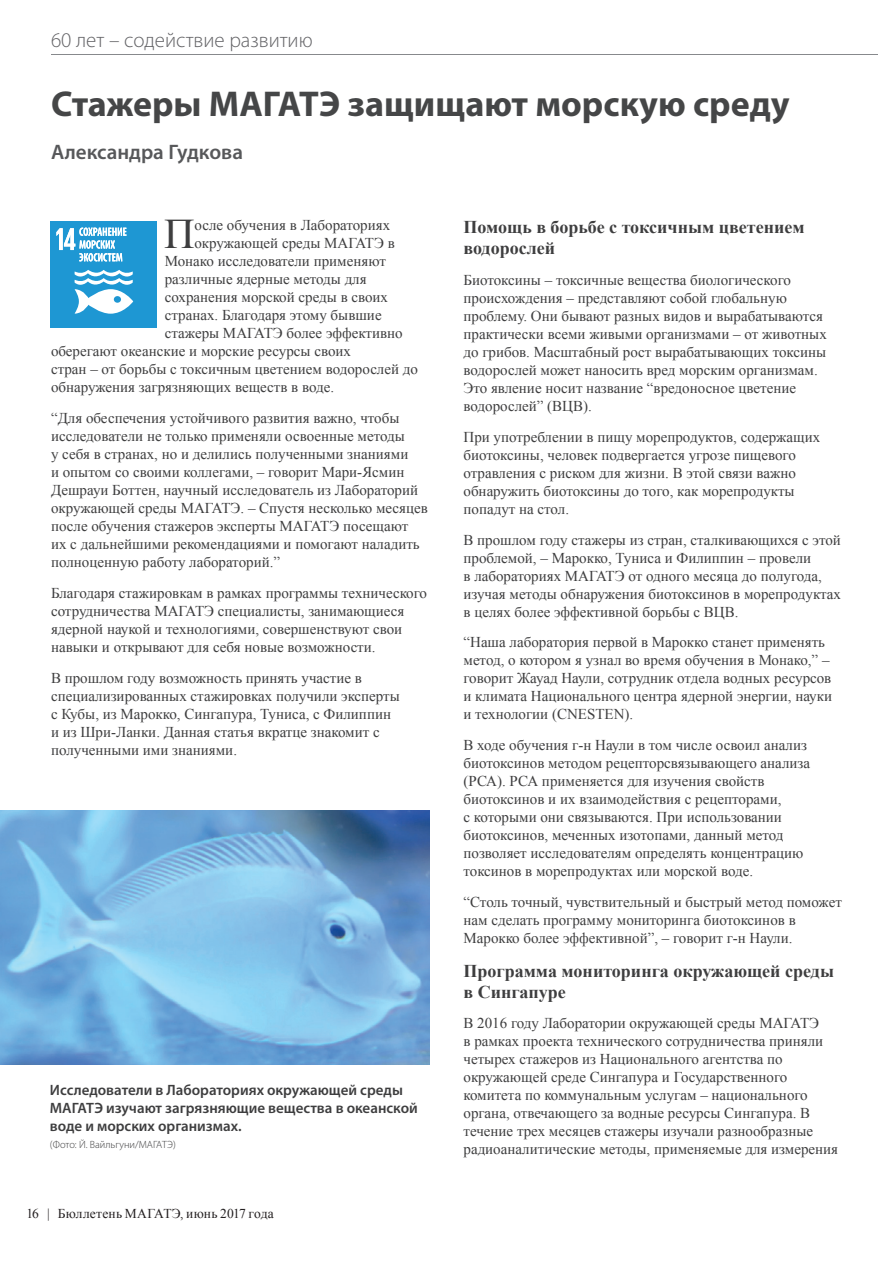
<style>
.page{position:relative;width:893px;height:1263px;background:#fff}
.page>*{position:absolute;margin:0;border:0;box-sizing:border-box;transform-origin:0 0}
.t1{font:42.15px "Times New Roman";color:#3e3e3f}
.t2{font:700 36px "Myriad Pro";color:#454647}
.t3{font:300 21px "Myriad Pro";color:#636366}
.t4{font:600 21px "Myriad Pro";color:#57585a}
.t5{font:700 18px/21px "Times New Roman";color:#3e3e3f}
.t6{font:15px/18px "Times New Roman";color:#3e3e3f}
.t7{font:600 15px/18px "Myriad Pro";color:#3e3e3f}
.t8{font:13.5px "Times New Roman";letter-spacing:.005em;color:#231f20}
.t9{font:300 10.5px "Myriad Pro";color:#3e3e3f}
</style>
<div class="page">
<hr style="left:51px;top:54px;width:826px;height:1px;background:#87898c">
<div style="left:50px;top:221px;width:106px;height:106px;background:#1e97d3"></div>
<svg style="left:75px;top:270px;width:58px;height:44px"></svg>
<svg style="left:56px;top:228px;width:70px;height:33px"></svg>
<img style="left:0;top:810px;width:429px;height:255px">
<h3 class="t3" style="left:51px;top:27px;width:263px">60 лет – содействие развитию</h3>
<h2 class="t2" style="left:51px;top:81px;width:740px">Стажеры МАГАТЭ защищают морскую среду</h2>
<h3 class="t4" style="left:51px;top:138px;width:194px">Александра Гудкова</h3>
<h1 class="t1" style="left:164px;top:206px;width:32px">П</h1>
<p class="t6" style="left:194px;top:216px;width:197px">осле обучения в Лабораториях</p>
<p class="t6" style="left:194px;top:234px;width:202px">окружающей среды МАГАТЭ в</p>
<p class="t6" style="left:165px;top:252px;width:223px">Монако исследователи применяют</p>
<p class="t6" style="left:165px;top:270px;width:203px">различные ядерные методы для</p>
<p class="t6" style="left:165px;top:288px;width:225px">сохранения морской среды в своих</p>
<p class="t6" style="left:165px;top:306px;width:218px">странах. Благодаря этому бывшие</p>
<p class="t6" style="left:165px;top:324px;width:239px">стажеры МАГАТЭ более эффективно</p>
<p class="t6" style="left:51px;top:342px;width:301px">оберегают океанские и морские ресурсы своих</p>
<p class="t6" style="left:51px;top:360px;width:368px">стран – от борьбы с токсичным цветением водорослей до</p>
<p class="t6" style="left:51px;top:378px;width:285px">обнаружения загрязняющих веществ в воде.</p>
<p class="t6" style="left:51px;top:409px;width:378px">“Для обеспечения устойчивого развития важно, чтобы исследователи не только применяли освоенные методы<br>у себя в странах, но и делились полученными знаниями<br>и опытом со своими коллегами, – говорит Мари-Ясмин Дешрауи Боттен, научный исследователь из Лабораторий окружающей среды МАГАТЭ. – Спустя несколько месяцев после обучения стажеров эксперты МАГАТЭ посещают<br>их с дальнейшими рекомендациями и помогают наладить полноценную работу лабораторий.”</p>
<p class="t6" style="left:51px;top:584px;width:378px">Благодаря стажировкам в рамках программы технического сотрудничества МАГАТЭ специалисты, занимающиеся ядерной наукой и технологиями, совершенствуют свои навыки и открывают для себя новые возможности.</p>
<p class="t6" style="left:51px;top:668px;width:350px">В прошлом году возможность принять участие в специализированных стажировках получили эксперты с Кубы, из Марокко, Сингапура, Туниса, с Филиппин и из Шри-Ланки. Данная статья вкратце знакомит с полученными ими знаниями.</p>
<p class="t7" style="left:50px;top:1081px;width:369px">Исследователи в Лабораториях окружающей среды<br>МАГАТЭ изучают загрязняющие вещества в океанской воде и морских организмах.</p>
<p class="t9" style="left:50px;top:1138px;width:127px">(Фото: Й. Вайльгуни/МАГАТЭ)</p>
<p class="t8" style="left:26px;top:1205px;width:249px">16 | Бюллетень МАГАТЭ, июнь 2017 года</p>
<p class="t5" style="left:463px;top:216px;width:343px">Помощь в борьбе с токсичным цветением водорослей</p>
<p class="t6" style="left:463px;top:271px;width:365px">Биотоксины – токсичные вещества биологического происхождения – представляют собой глобальную проблему. Они бывают разных видов и вырабатываются практически всеми живыми организмами – от животных до грибов. Масштабный рост вырабатывающих токсины водорослей может наносить вред морским организмам.<br>Это явление носит название “вредоносное цветение водорослей” (ВЦВ).</p>
<p class="t6" style="left:463px;top:428px;width:358px">При употреблении в пищу морепродуктов, содержащих биотоксины, человек подвергается угрозе пищевого отравления с риском для жизни. В этой связи важно обнаружить биотоксины до того, как морепродукты попадут на стол.</p>
<p class="t6" style="left:463px;top:530px;width:379px">В прошлом году стажеры из стран, сталкивающихся с этой проблемой, – Марокко, Туниса и Филиппин – провели<br>в лабораториях МАГАТЭ от одного месяца до полугода, изучая методы обнаружения биотоксинов в морепродуктах в целях более эффективной борьбы с ВЦВ.</p>
<p class="t6" style="left:463px;top:633px;width:370px">“Наша лаборатория первой в Марокко станет применять метод, о котором я узнал во время обучения в Монако,” – говорит Жауад Наули, сотрудник отдела водных ресурсов и климата Национального центра ядерной энергии, науки и технологии (CNESTEN).</p>
<p class="t6" style="left:463px;top:736px;width:348px">В ходе обучения г-н Наули в том числе освоил анализ биотоксинов методом рецепторсвязывающего анализа (РСА). РСА применяется для изучения свойств биотоксинов и их взаимодействия с рецепторами,<br>с которыми они связываются. При использовании биотоксинов, меченных изотопами, данный метод позволяет исследователям определять концентрацию токсинов в морепродуктах или морской воде.</p>
<p class="t6" style="left:463px;top:893px;width:380px">“Столь точный, чувствительный и быстрый метод поможет нам сделать программу мониторинга биотоксинов в<br>Марокко более эффективной”, – говорит г-н Наули.</p>
<p class="t5" style="left:463px;top:960px;width:372px">Программа мониторинга окружающей среды в Сингапуре</p>
<p class="t6" style="left:463px;top:1014px;width:376px">В 2016 году Лаборатории окружающей среды МАГАТЭ<br>в рамках проекта технического сотрудничества приняли четырех стажеров из Национального агентства по окружающей среде Сингапура и Государственного комитета по коммунальным услугам – национального органа, отвечающего за водные ресурсы Сингапура. В течение трех месяцев стажеры изучали разнообразные радиоаналитические методы, применяемые для измерения</p>
</div>
